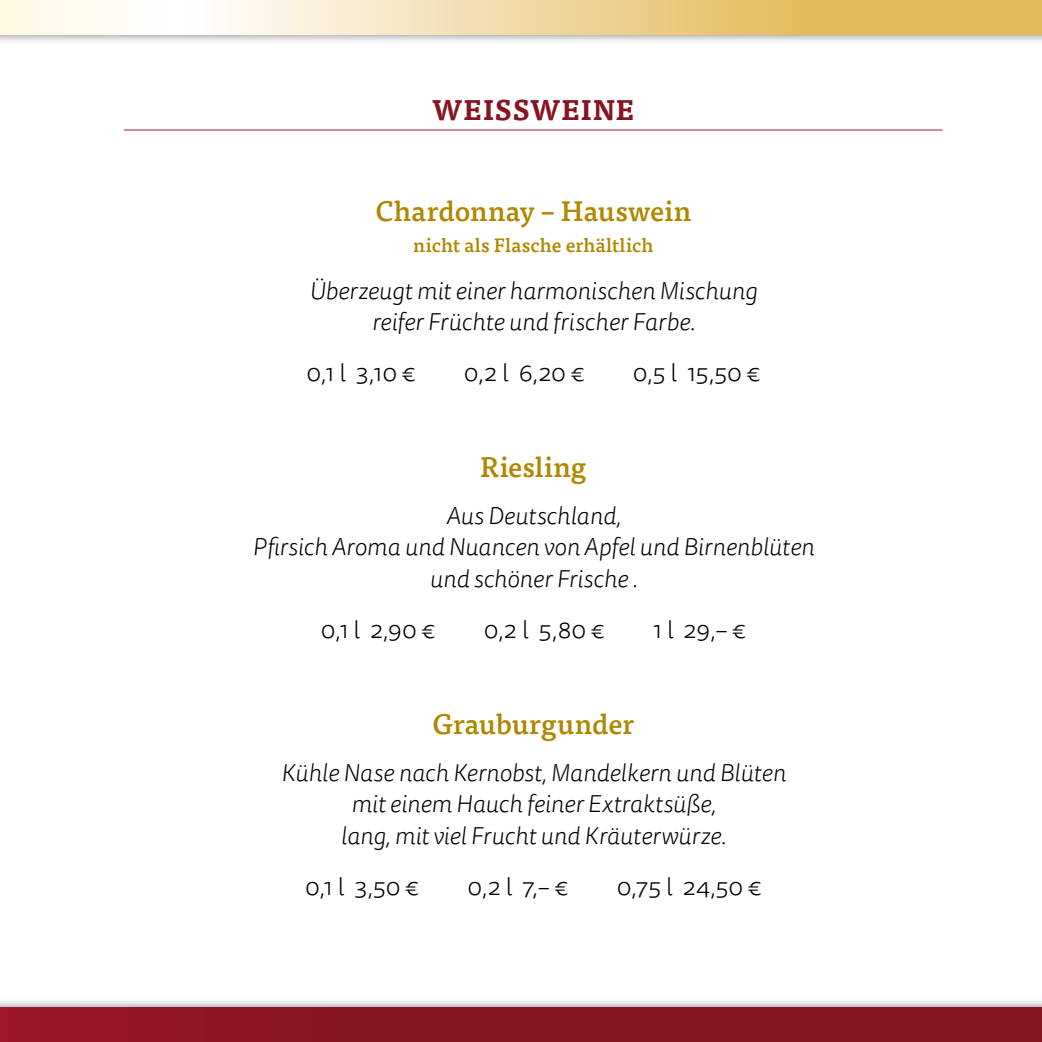
<style>
.page{position:relative;width:1042px;height:1042px;background:#fff}
.page>*{position:absolute;margin:0;border:0;box-sizing:border-box;transform-origin:0 0}
.Wein_Name{font:500 28px "Tisa Pro";color:#af8800}
.Wein_Sorte{font:700 28px "Tisa Pro";letter-spacing:.01em;color:#871422}
.Wein_Beschreibung{font:italic 300 24.5px/31.5px "Tisa Sans Pro";letter-spacing:-.005em;color:#000;text-align:center}
.Wein_Preis{font:300 24.5px "Tisa Sans Pro";letter-spacing:-.005em;color:#000}
.Wein_Name-2{font:500 19.25px "Tisa Pro";letter-spacing:.005em;color:#af8800}
</style>
<div class="page">
<div style="left:0;top:0;width:1042px;height:45px;background:#000;opacity:.51"></div>
<svg style="left:0;top:0;width:1042px;height:35px"></svg>
<div style="left:0;top:997px;width:1042px;height:45px;background:#000;opacity:.51"></div>
<div style="left:0;top:1007px;width:1042px;height:35px;background:linear-gradient(to right,#921627,#831320)"></div>
<hr style="left:124px;top:130px;width:819px;height:1px;background:#a8182e">
<p class="Wein_Sorte" style="left:432px;top:87px;width:204px">WEISSWEINE</p>
<p class="Wein_Name" style="left:375px;top:189px;width:317px">Chardonnay – Hauswein</p>
<p class="Wein_Name-2" style="left:413px;top:230px;width:242px">nicht als Flasche erhältlich</p>
<p class="Wein_Beschreibung" style="left:309px;top:275px;width:450px">Überzeugt mit einer harmonischen Mischung reifer Früchte und frischer Farbe.</p>
<p class="Wein_Preis" style="left:307px;top:357px;width:110px">0,1 l 3,10 €</p>
<p class="Wein_Preis" style="left:464px;top:357px;width:122px">0,2 l 6,20 €</p>
<p class="Wein_Preis" style="left:633px;top:357px;width:129px">0,5 l 15,50 €</p>
<p class="Wein_Name" style="left:480px;top:446px;width:108px">Riesling</p>
<p class="Wein_Beschreibung" style="left:253px;top:500px;width:563px">Aus Deutschland,<br>Pfirsich Aroma und Nuancen von Apfel und Birnenblüten und schöner Frische .</p>
<p class="Wein_Preis" style="left:321px;top:614px;width:116px">0,1 l 2,90 €</p>
<p class="Wein_Preis" style="left:484px;top:614px;width:122px">0,2 l 5,80 €</p>
<p class="Wein_Preis" style="left:653px;top:614px;width:94px">1 l 29,– €</p>
<p class="Wein_Name" style="left:432px;top:702px;width:203px">Grauburgunder</p>
<p class="Wein_Beschreibung" style="left:281px;top:757px;width:506px">Kühle Nase nach Kernobst, Mandelkern und Blüten mit einem Hauch feiner Extraktsüße,<br>lang, mit viel Frucht und Kräuterwürze.</p>
<p class="Wein_Preis" style="left:305px;top:871px;width:115px">0,1 l 3,50 €</p>
<p class="Wein_Preis" style="left:467px;top:871px;width:102px">0,2 l 7,– €</p>
<p class="Wein_Preis" style="left:617px;top:871px;width:146px">0,75 l 24,50 €</p>
</div>
